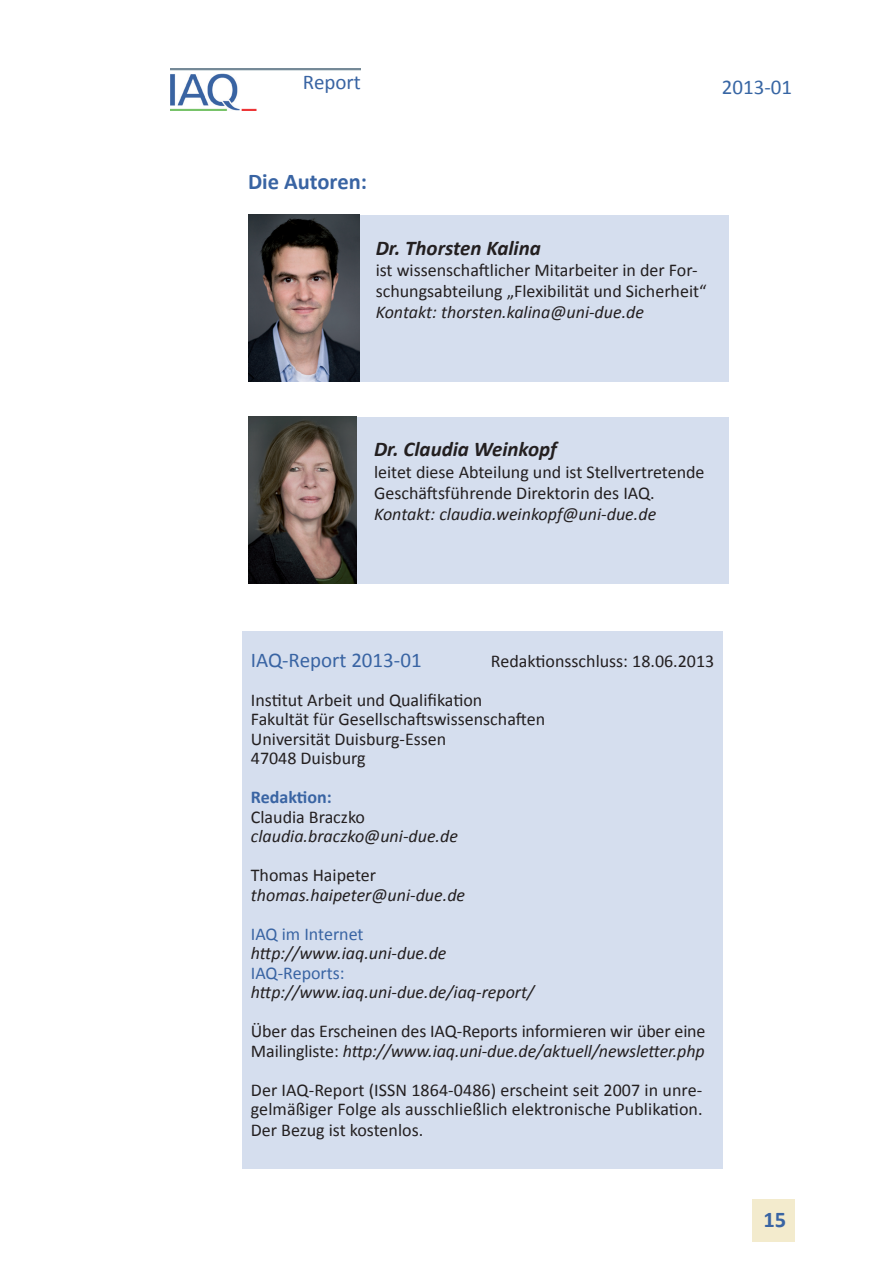
<style>
.page{position:relative;width:893px;height:1263px;background:#fff}
.page>*{position:absolute;margin:0;border:0;box-sizing:border-box;transform-origin:0 0}
.t1{font:700 22.5px "Calibri";color:#3964a3}
.t2{font:italic 700 21px "Calibri";color:#231f20}
.t3{font:21px "Calibri";color:#3964a3}
.t4{font:21px "Calibri";color:#3866a4}
.t5{font:18px/21px "Calibri";color:#231f20}
.t6{font:italic 18px/19.5px "Calibri";color:#231f20}
.s1{font-style:italic}
.s2{font-weight:700;font-style:normal;color:#3964a3}
.s3{font-style:normal}
.s4{font-style:normal;color:#3964a3}
</style>
<div class="page">
<div style="left:357px;top:417px;width:372px;height:166px;background:#d5deee"></div>
<div style="left:359px;top:215px;width:370px;height:166px;background:#d5deee"></div>
<img style="left:248px;top:215px;width:111px;height:167px">
<img style="left:248px;top:417px;width:109px;height:166px">
<img style="left:170px;top:68px;width:191px;height:43px">
<div style="left:753px;top:1199px;width:42px;height:43px;background:#f3ebcd"></div>
<div style="left:242px;top:631px;width:481px;height:537px;background:#d5deee"></div>
<p class="t3" style="left:303px;top:69px;width:59px">Report</p>
<p class="t4" style="left:722px;top:73px;width:72px">2013-01</p>
<p class="t1" style="left:248px;top:167px;width:120px">Die Autoren:</p>
<p class="t2" style="left:376px;top:235px;width:167px">Dr. Thorsten Kalina</p>
<p class="t5" style="left:376px;top:260px;width:333px">ist wissenschaftlicher Mitarbeiter in der For&shy;schungsabteilung „Flexibilität und Sicherheit“<br><span class="s1">Kontakt: thorsten.kalina@uni-due.de</span></p>
<p class="t2" style="left:374px;top:435px;width:184px">Dr. Claudia Weinkopf</p>
<p class="t5" style="left:374px;top:462px;width:332px">leitet diese Abteilung und ist Stellvertretende<br>Geschäftsführende Direktorin des IAQ.<br><span class="s1">Kontakt: claudia.weinkopf@uni-due.de</span></p>
<p class="t3" style="left:251px;top:646px;width:172px">IAQ-Report 2013-01</p>
<p class="t5" style="left:491px;top:650px;width:225px">Redaktionsschluss: 18.06.2013</p>
<p class="t5" style="left:251px;top:690px;width:296px;line-height:19.5px">Institut Arbeit und Qualifikation<br>Fakultät für Gesellschaftswissenschaften<br>Universität Duisburg-Essen<br>47048 Duisburg</p>
<p class="t6" style="left:251px;top:787px;width:209px"><span class="s2">Redaktion:<br></span><span class="s3">Claudia Braczko </span>claudia.braczko@uni-due.de</p>
<p class="t6" style="left:251px;top:865px;width:216px"><span class="s3">Thomas Haipeter </span>thomas.haipeter@uni-due.de</p>
<p class="t6" style="left:251px;top:923px;width:285px"><span class="s4">IAQ im Internet </span>http://www.iaq.uni-due.de<br><span class="s4">IAQ-Reports: </span>http://www.iaq.uni-due.de/iaq-report/</p>
<p class="t5" style="left:251px;top:1021px;width:456px;line-height:19.5px">Über das Erscheinen des IAQ-Reports informieren wir über eine<br>Mailingliste: <span class="s1">http://www.iaq.uni-due.de/aktuell/newsletter.php</span></p>
<p class="t5" style="left:251px;top:1080px;width:453px;line-height:20.2px;text-align:justify">Der IAQ-Report (ISSN 1864-0486) erscheint seit 2007 in unre&shy;gelmäßiger Folge als ausschließlich elektronische Publikation.<br>Der Bezug ist kostenlos.</p>
<p class="t1" style="left:764px;top:1205px;width:24px">15</p>
</div>
